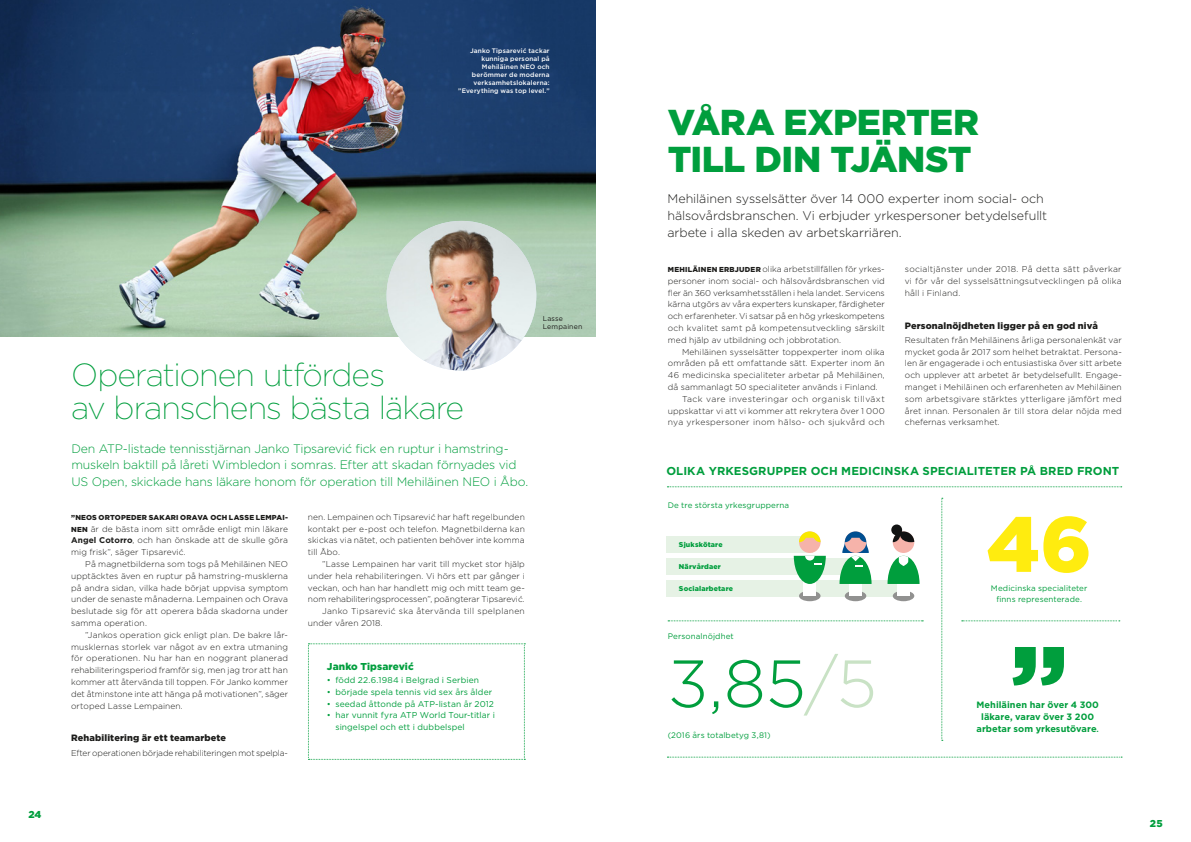
<style>
.page{position:relative;width:1191px;height:842px;background:#fff}
.page>*{position:absolute;margin:0;border:0;box-sizing:border-box;transform-origin:0 0}
.t1{font:900 78px "Gotham";color:#ffec0f}
.t2{font:300 66.6px "Gotham";color:#009e3d}
.t3{font:900 36px/37px "Gotham";letter-spacing:-.015em;color:#009e3d}
.t4{font:200 32px/33px "Gotham";letter-spacing:-.03em;color:#009e3d}
.t5{font:300 12.5px/16.8px "Gotham";letter-spacing:-.005em;color:#1d1d1b}
.t6{font:300 12.2px/16.6px "Gotham";letter-spacing:-.015em;color:#009e3d}
.t7{font:700 11.5px "Gotham";letter-spacing:.005em;color:#009e3d}
.t8{font:900 10px "Gotham";letter-spacing:.01em;color:#009e3d}
.t9{font:700 9.2px/11.8px "Gotham";letter-spacing:.005em;color:#009e3d;text-align:center}
.t10{font:900 9.2px "Gotham";letter-spacing:.015em;color:#1d1d1b}
.t11{font:300 8.4px/11.8px "Gotham";letter-spacing:.01em;color:#1d1d1b;text-align:justify}
.t12{font:8.4px/11.7px "Gotham";letter-spacing:.01em;color:#009e3d}
.t13{font:300 8.4px "Gotham";letter-spacing:.03em;color:#1d1d1b}
.t14{font:300 8.4px "Gotham";letter-spacing:-.015em;color:#1d1d1b}
.t15{font:300 8.4px "Gotham";letter-spacing:.04em;color:#1d1d1b}
.t16{font:8px/11px "Gotham";letter-spacing:.015em;color:#009e3d;text-align:center}
.t17{font:900 7.2px "Gotham";letter-spacing:.025em;color:#1d1d1b}
.t18{font:900 7px "Gotham";letter-spacing:.025em;color:#009e3d}
.t19{font:7px/8px "Gotham";letter-spacing:.02em;color:#1d1d1b}
.t20{font:500 6.5px/8px "Gotham";letter-spacing:.025em;color:#fff;text-align:right}
.s1{font-weight:900;font-size:7.2px}
.s2{font-weight:700;font-size:8.3px}
.s3{color:#c9e2c5}
.s4{font-weight:500;font-size:8.7px}
</style>
<div class="page">
<div style="left:666px;top:536px;width:146px;height:17px;background:#e6f2e5"></div>
<div style="left:666px;top:581px;width:243px;height:16px;background:#e6f2e5"></div>
<div style="left:666px;top:558px;width:197px;height:17px;background:#e6f2e5"></div>
<svg style="left:667px;top:757px;width:455px;height:1px"></svg>
<svg style="left:961px;top:620px;width:158px;height:1px"></svg>
<svg style="left:668px;top:620px;width:255px;height:1px"></svg>
<svg style="left:941px;top:498px;width:2px;height:243px"></svg>
<svg style="left:667px;top:486px;width:454px;height:1px"></svg>
<svg style="left:1012px;top:647px;width:52px;height:38px"></svg>
<div style="left:844px;top:591px;width:22px;height:10px;background:#919190;border-radius:50%"></div>
<div style="left:849px;top:571px;width:13px;height:25px;background:#fff"></div>
<svg style="left:839px;top:531px;width:32px;height:53px"></svg>
<div style="left:799px;top:591px;width:21px;height:10px;background:#919190;border-radius:50%"></div>
<div style="left:803px;top:571px;width:13px;height:25px;background:#fff"></div>
<div style="left:799px;top:531px;width:21px;height:22px;background:#f6b3aa;border-radius:50%"></div>
<svg style="left:799px;top:531px;width:21px;height:11px"></svg>
<svg style="left:793px;top:556px;width:33px;height:28px"></svg>
<div style="left:892px;top:591px;width:22px;height:10px;background:#919190;border-radius:50%"></div>
<div style="left:897px;top:571px;width:13px;height:25px;background:#fff"></div>
<div style="left:892px;top:531px;width:22px;height:22px;background:#f6b3aa;border-radius:50%"></div>
<svg style="left:891px;top:524px;width:23px;height:18px"></svg>
<svg style="left:887px;top:556px;width:32px;height:28px"></svg>
<svg style="left:308px;top:643px;width:217px;height:117px"></svg>
<img style="left:0;top:0;width:596px;height:336px">
<img style="left:386px;top:221px;width:150px;height:150px;border-radius:75px">
<p class="t20" style="left:458px;top:47px;width:93px">Janko Tipsarević tackar kunniga personal på<br>Mehiläinen NEO och berömmer de moderna verksamhetslokalerna: ”Everything was top level.”</p>
<p class="t8" style="left:28px;top:807px;width:14px">24</p>
<h3 class="t4" style="left:71px;top:357px;width:394px">Operationen utfördes<br>av branschens bästa läkare</h3>
<h3 class="t6" style="left:71px;top:440px;width:458px">Den ATP-listade tennisstjärnan Janko Tipsarević fick en ruptur i hamstring&shy;muskeln baktill på låreti Wimbledon i somras. Efter att skadan förnyades vid<br>US Open, skickade hans läkare honom för operation till Mehiläinen NEO i Åbo.</h3>
<p class="t17" style="left:71px;top:512px;width:218px">”NEOS ORTOPEDER SAKARI ORAVA OCH LASSE LEMPAI-</p>
<p class="t11" style="left:71px;top:523px;width:218px"><span class="s1">NEN</span> är de bästa inom sitt område enligt min läkare <span class="s2">Angel Cotorro</span>, och han önskade att de skulle göra mig frisk”, säger Tipsarević.</p>
<p class="t11" style="left:71px;top:558px;width:218px;text-indent:14px">På magnetbilderna som togs på Mehiläinen NEO upptäcktes även en ruptur på hamstring-musklerna på andra sidan, vilka hade börjat uppvisa symptom under de senaste månaderna. Lempainen och Orava beslutade sig för att operera båda skadorna under samma operation.</p>
<p class="t11" style="left:71px;top:629px;width:218px;text-indent:14px">”Jankos operation gick enligt plan. De bakre lår&shy;musklernas storlek var något av en extra utmaning för operationen. Nu har han en noggrant planerad rehabiliteringsperiod framför sig, men jag tror att han kommer att återvända till toppen. För Janko kommer det åtminstone inte att hänga på motivationen”, säger ortoped Lasse Lempainen.</p>
<p class="t10" style="left:71px;top:732px;width:156px">Rehabilitering är ett teamarbete</p>
<p class="t14" style="left:71px;top:748px;width:218px">Efter operationen började rehabiliteringen mot spelpla-</p>
<p class="t11" style="left:308px;top:511px;width:218px">nen. Lempainen och Tipsarević har haft regelbunden kontakt per e-post och telefon. Magnetbilderna kan skickas via nätet, och patienten behöver inte komma till Åbo.</p>
<p class="t11" style="left:322px;top:558px;width:204px">”Lasse Lempainen har varit till mycket stor hjälp</p>
<p class="t11" style="left:308px;top:570px;width:218px">under hela rehabiliteringen. Vi hörs ett par gånger i</p>
<p class="t11" style="left:308px;top:581px;width:218px">veckan, och han har handlett mig och mitt team ge-</p>
<p class="t11" style="left:308px;top:593px;width:218px">nom rehabiliteringsprocessen”, poängterar Tipsarević.</p>
<p class="t13" style="left:322px;top:606px;width:204px">Janko Tipsarević ska återvända till spelplanen</p>
<p class="t11" style="left:308px;top:617px;width:76px">under våren 2018.</p>
<p class="t8" style="left:327px;top:659px;width:88px">Janko Tipsarević</p>
<p class="t12" style="left:327px;top:674px;width:154px">• född 22.6.1984 i Belgrad i Serbien</p>
<p class="t12" style="left:327px;top:686px;width:167px">• började spela tennis vid sex års ålder</p>
<p class="t12" style="left:327px;top:698px;width:169px">• seedad åttonde på ATP-listan år 2012</p>
<p class="t12" style="left:335px;top:709px;width:161px;text-indent:-9px">• har vunnit fyra ATP World Tour-titlar i singelspel och ett i dubbelspel</p>
<p class="t19" style="left:543px;top:315px;width:41px">Lasse<br>Lempainen</p>
<h3 class="t3" style="left:667px;top:103px;width:313px">VÅRA EXPERTER<br>TILL DIN TJÄNST</h3>
<h3 class="t5" style="left:667px;top:190px;width:381px">Mehiläinen sysselsätter över 14 000 experter inom social- och hälsovårdsbranschen. Vi erbjuder yrkespersoner betydelsefullt arbete i alla skeden av arbetskarriären.</h3>
<p class="t11" style="left:668px;top:263px;width:218px"><span class="s1">MEHILÄINEN ERBJUDER</span> olika arbetstillfällen för yrkes&shy;personer inom social- och hälsovårdsbranschen vid fler än 360 verksamhetsställen i hela landet. Servicens kärna utgörs av våra experters kunskaper, färdigheter och erfarenheter. Vi satsar på en hög yrkeskompetens och kvalitet samt på kompetensutveckling särskilt med hjälp av utbildning och jobbrotation.</p>
<p class="t11" style="left:682px;top:346px;width:204px">Mehiläinen sysselsätter toppexperter inom olika</p>
<p class="t11" style="left:668px;top:357px;width:218px">områden på ett omfattande sätt. Experter inom än</p>
<p class="t11" style="left:668px;top:369px;width:218px">46 medicinska specialiteter arbetar på Mehiläinen,</p>
<p class="t11" style="left:668px;top:381px;width:211px">då sammanlagt 50 specialiteter används i Finland.</p>
<p class="t15" style="left:682px;top:394px;width:204px">Tack vare investeringar och organisk tillväxt</p>
<p class="t11" style="left:668px;top:405px;width:218px">uppskattar vi att vi kommer att rekrytera över 1 000</p>
<p class="t13" style="left:668px;top:417px;width:218px">nya yrkespersoner inom hälso- och sjukvård och</p>
<p class="t11" style="left:905px;top:263px;width:218px">socialtjänster under 2018. På detta sätt påverkar vi för vår del sysselsättningsutvecklingen på olika håll i Finland.</p>
<p class="t10" style="left:905px;top:319px;width:195px">Personalnöjdheten ligger på en god nivå</p>
<p class="t11" style="left:905px;top:334px;width:218px">Resultaten från Mehiläinens årliga personalenkät var mycket goda år 2017 som helhet betraktat. Persona&shy;len är engagerade i och entusiastiska över sitt arbete och upplever att arbetet är betydelsefullt. Engage&shy;manget i Mehiläinen och erfarenheten av Mehiläinen som arbetsgivare stärktes ytterligare jämfört med året innan. Personalen är till stora delar nöjda med chefernas verksamhet.</p>
<h3 class="t7" style="left:666px;top:463px;width:454px">OLIKA YRKESGRUPPER OCH MEDICINSKA SPECIALITETER PÅ BRED FRONT</h3>
<p class="t16" style="left:667px;top:500px;width:123px">De tre största yrkesgrupperna</p>
<p class="t18" style="left:679px;top:539px;width:45px">Sjukskötare</p>
<p class="t18" style="left:679px;top:584px;width:56px">Socialarbetare</p>
<p class="t18" style="left:679px;top:562px;width:43px">Närvårdaer</p>
<p class="t16" style="left:668px;top:631px;width:67px">Personalnöjdhet</p>
<h2 class="t2" style="left:668px;top:641px;width:211px">3,85<span class="s3">/5</span></h2>
<p class="t16" style="left:668px;top:730px;width:104px">(2016 års totalbetyg 3,81)</p>
<h1 class="t1" style="left:986px;top:490px;width:107px">46</h1>
<p class="t16" style="left:991px;top:582px;width:98px">Medicinska specialiteter finns representerade.</p>
<p class="t9" style="left:976px;top:699px;width:124px">Mehiläinen har över 4 300 läkare, varav över 3 200 arbetar som yrkesutövare<span class="s4">.</span></p>
<p class="t8" style="left:1150px;top:816px;width:14px">25</p>
</div>
